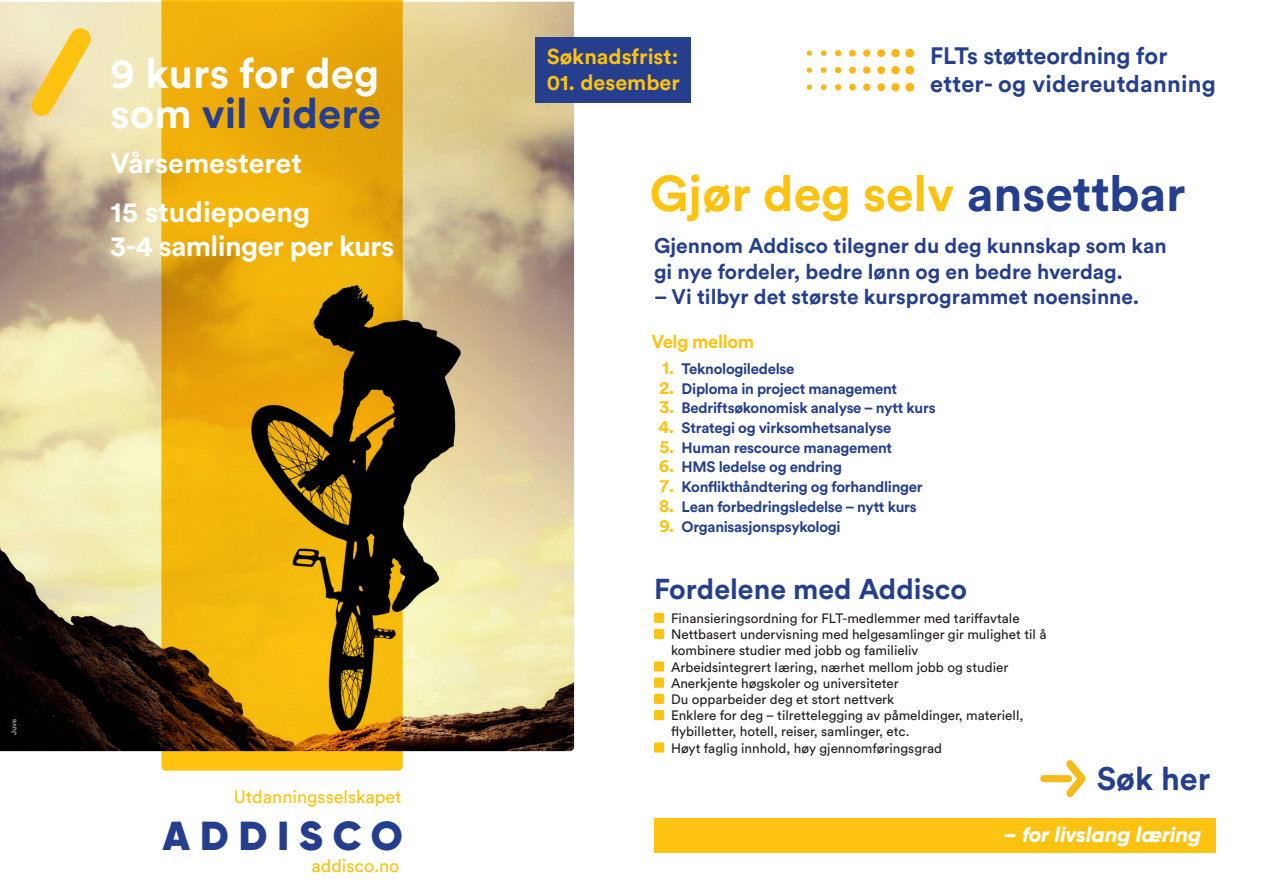
<style>
.page{position:relative;width:1263px;height:893px;background:#fff}
.page>*{position:absolute;margin:0;border:0;box-sizing:border-box;transform-origin:0 0}
.t1{font:700 49.8px "Circular Std";color:#fec210}
.t2{font:700 41.85px "Circular Std";color:#253f8e}
.t3{font:700 41.85px "Circular Std";color:#fff}
.t4{font:900 40.5px "Gilroy";letter-spacing:.245em;color:#253f8e}
.t5{font:700 32.25px "Circular Std";color:#253f8e}
.t6{font:700 28.5px/49.2px "Circular Std";color:#fff}
.t7{font:700 28.5px "Circular Std";letter-spacing:-.02em;color:#fff}
.t8{font:700 28.5px "Circular Std";color:#253f8e}
.t9{font:700 23.55px/28.2px "Circular Std";letter-spacing:.01em;color:#253f8e}
.t10{font:700 21.45px "Circular Std";color:#fec210}
.t11{font:italic 800 21.3px "Gilroy";color:#fff}
.t12{font:700 21px/25.2px "Circular Std";color:#253f8e}
.t13{font:700 18.45px "Circular Std";letter-spacing:-.02em;color:#fec210}
.t14{font:18px "Circular Std";color:#fec210}
.t15{font:700 15px/19.6px "Circular Std";letter-spacing:-.02em;color:#253f8e}
.t16{font:13.5px/16.2px "Circular Std";color:#231f20}
.t17{font:700 7.5px "Circular Std";color:#939598}
.s1{color:#fff}
.s2{color:#253f8e}
.s3{font-size:18px;color:#fec210}
</style>
<div class="page">
<img style="left:0;top:2px;width:574px;height:749px">
<svg style="left:161px;top:0;width:242px;height:771px;background:#c58f09"></svg>
<svg style="left:13px;top:10px;width:96px;height:124px;background:#eddb9f"></svg>
<div style="left:536px;top:38px;width:155px;height:65px;background:#253f8e"></div>
<div style="left:654px;top:818px;width:561px;height:35px;background:#fec210"></div>
<div style="left:1044px;top:775px;width:24px;height:7px;background:#f6bb18"></div>
<svg style="left:1047px;top:760px;width:39px;height:38px"></svg>
<div style="left:654px;top:613px;width:10px;height:10px;background:#fec210"></div>
<div style="left:654px;top:629px;width:10px;height:10px;background:#fec210"></div>
<div style="left:654px;top:661px;width:10px;height:10px;background:#fec210"></div>
<div style="left:654px;top:678px;width:10px;height:10px;background:#fec210"></div>
<div style="left:654px;top:694px;width:10px;height:10px;background:#fec210"></div>
<div style="left:654px;top:710px;width:10px;height:10px;background:#fec210"></div>
<div style="left:654px;top:742px;width:10px;height:10px;background:#fec210"></div>
<div style="left:905px;top:49px;width:9px;height:9px;background:#fcb715;border-radius:50%"></div>
<div style="left:905px;top:66px;width:9px;height:9px;background:#fcb715;border-radius:50%"></div>
<div style="left:905px;top:83px;width:9px;height:9px;background:#fcb715;border-radius:50%"></div>
<div style="left:891px;top:49px;width:9px;height:8px;background:#fcb715;border-radius:50%"></div>
<div style="left:891px;top:66px;width:9px;height:8px;background:#fcb715;border-radius:50%"></div>
<div style="left:891px;top:83px;width:9px;height:8px;background:#fcb715;border-radius:50%"></div>
<div style="left:877px;top:49px;width:8px;height:8px;background:#fcb715;border-radius:50%"></div>
<div style="left:877px;top:66px;width:8px;height:8px;background:#fcb715;border-radius:50%"></div>
<div style="left:877px;top:83px;width:8px;height:8px;background:#fcb715;border-radius:50%"></div>
<div style="left:863px;top:49px;width:7px;height:8px;background:#fcb715;border-radius:50%"></div>
<div style="left:863px;top:67px;width:7px;height:7px;background:#fcb715;border-radius:50%"></div>
<div style="left:863px;top:84px;width:7px;height:7px;background:#fcb715;border-radius:50%"></div>
<div style="left:849px;top:50px;width:7px;height:7px;background:#fcb715;border-radius:50%"></div>
<div style="left:849px;top:67px;width:7px;height:7px;background:#fcb715;border-radius:50%"></div>
<div style="left:849px;top:84px;width:7px;height:7px;background:#fcb715;border-radius:50%"></div>
<svg style="left:835px;top:50px;width:6px;height:6px"></svg>
<svg style="left:835px;top:67px;width:6px;height:6px"></svg>
<svg style="left:835px;top:84px;width:6px;height:6px"></svg>
<svg style="left:821px;top:50px;width:6px;height:6px"></svg>
<svg style="left:821px;top:67px;width:6px;height:6px"></svg>
<svg style="left:821px;top:84px;width:6px;height:6px"></svg>
<svg style="left:807px;top:50px;width:5px;height:6px"></svg>
<svg style="left:807px;top:68px;width:5px;height:5px"></svg>
<svg style="left:807px;top:85px;width:5px;height:5px"></svg>
<p class="t17" style="left:9px;top:735px;width:18px;rotate:-90deg">Juve</p>
<h3 class="t9" style="left:930px;top:41px;width:287px">FLTs støtteordning for etter- og videreutdanning</h3>
<h3 class="t10" style="left:547px;top:43px;width:133px">Søknadsfrist:</h3>
<h2 class="t3" style="left:111px;top:46px;width:270px">9 kurs for deg</h2>
<h3 class="t10" style="left:547px;top:68px;width:134px">01. desember</h3>
<h2 class="t2" style="left:111px;top:86px;width:272px"><span class="s1">som</span> vil videre</h2>
<h3 class="t6" style="left:111px;top:138px;width:201px">Vårsemesteret<br>15 studiepoeng</h3>
<h3 class="t7" style="left:111px;top:228px;width:285px">3-4 samlinger per kurs</h3>
<h3 class="t12" style="left:654px;top:233px;width:514px">Gjennom Addisco tilegner du deg kunnskap som kan gi nye fordeler, bedre lønn og en bedre hverdag.</h3>
<h3 class="t12" style="left:654px;top:283px;width:487px">– Vi tilbyr det største kursprogrammet noensinne.</h3>
<h1 class="t1" style="left:650px;top:161px;width:537px">Gjør deg selv <span class="s2">ansettbar</span></h1>
<h3 class="t13" style="left:652px;top:329px;width:104px">Velg mellom</h3>
<p class="t15" style="left:662px;top:358px;width:134px"><span class="s3">1.</span> Teknologiledelse</p>
<p class="t15" style="left:659px;top:378px;width:239px"><span class="s3">2.</span> Diploma in project management</p>
<p class="t15" style="left:659px;top:398px;width:278px"><span class="s3">3.</span> Bedriftsøkonomisk analyse – nytt kurs</p>
<p class="t15" style="left:658px;top:418px;width:234px"><span class="s3">4.</span> Strategi og virksomhetsanalyse</p>
<p class="t15" style="left:659px;top:437px;width:234px"><span class="s3">5.</span> Human rescource management</p>
<p class="t15" style="left:659px;top:457px;width:265px"><span class="s3">6.</span> HMS ledelse og endring<br><span class="s3">7 .</span> Konflikthåndtering og forhandlinger</p>
<p class="t15" style="left:659px;top:496px;width:259px"><span class="s3">8.</span> Lean forbedringsledelse – nytt kurs</p>
<p class="t15" style="left:659px;top:516px;width:183px"><span class="s3">9.</span> Organisasjonspsykologi</p>
<h3 class="t14" style="left:234px;top:786px;width:169px">Utdanningsselskapet</h3>
<h3 class="t4" style="left:163px;top:810px;width:241px">ADDISCO</h3>
<h3 class="t14" style="left:311px;top:854px;width:90px">addisco.no</h3>
<h3 class="t8" style="left:654px;top:571px;width:314px">Fordelene med Addisco</h3>
<p class="t16" style="left:671px;top:610px;width:377px">Finansieringsordning for FLT-medlemmer med tariffavtale Nettbasert undervisning med helgesamlinger gir mulighet til å kombinere studier med jobb og familieliv<br>Arbeidsintegrert læring, nærhet mellom jobb og studier Anerkjente høgskoler og universiteter<br>Du opparbeider deg et stort nettverk<br>Enklere for deg – tilrettelegging av påmeldinger, materiell, flybilletter, hotell, reiser, samlinger, etc.<br>Høyt faglig innhold, høy gjennomføringsgrad</p>
<h3 class="t5" style="left:1097px;top:758px;width:115px">Søk her</h3>
<h3 class="t11" style="left:1003px;top:821px;width:199px">– for livslang læring</h3>
</div>
